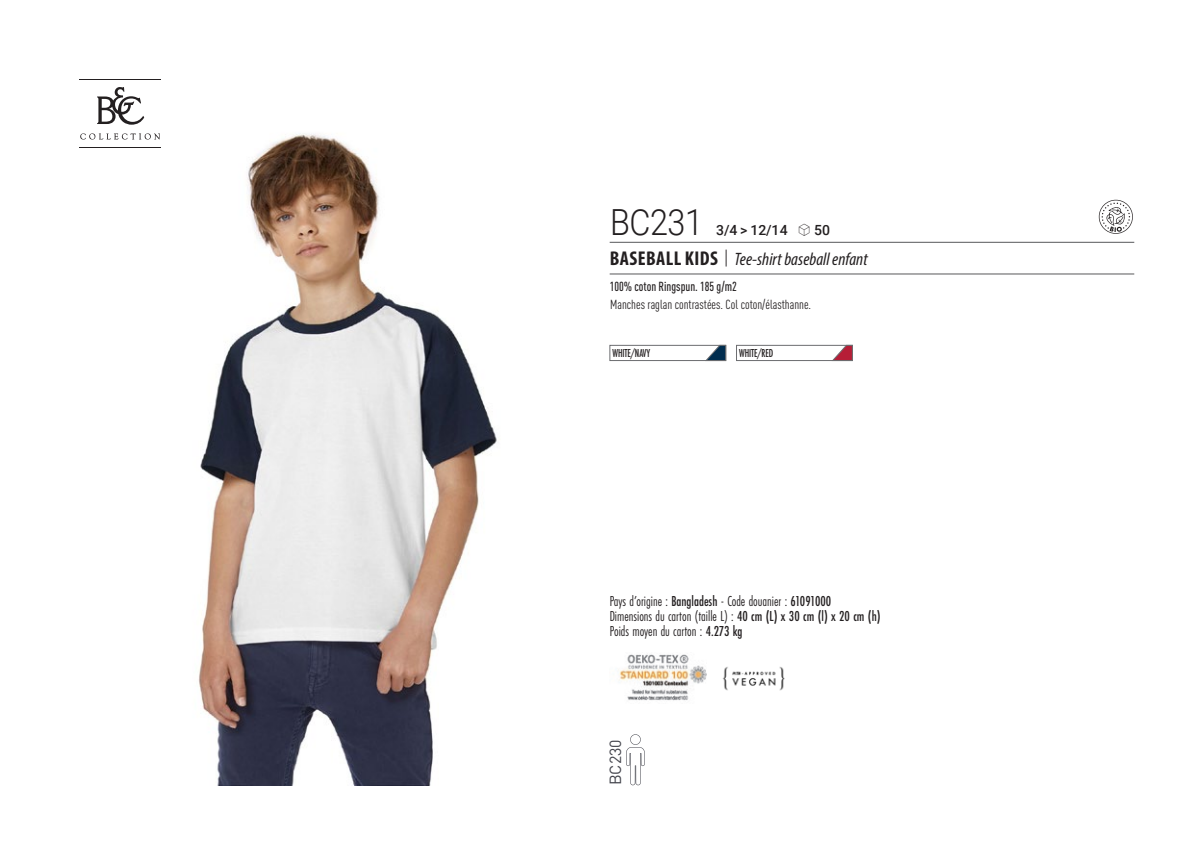
<style>
.page{position:relative;width:1191px;height:842px;background:#fff}
.page>*{position:absolute;margin:0;border:0;box-sizing:border-box;transform-origin:0 0}
.t1{font:300 36px "Roboto";letter-spacing:-.015em;color:#231f20;scale:.9 1}
.t2{font:italic 18px "Myriad Variable Concept";color:#231f20}
.t3{font:16px "DIN Pro";color:#43444c}
.t4{font:15px "Futura PT Cond";color:#231f20;scale:.95 1}
.t5{font:500 14px "Roboto";color:#231f20}
.t6{font:condensed 13px "DIN Pro";color:#231f20}
.grammage_2020{font:500 condensed 13px "DIN Pro";color:#231f20;scale:.95 1}
.Coloris_nuancier{font:500 12px "Futura PT Cond";letter-spacing:-.01em;color:#231f20;scale:.9 1}
.s1{font-family:"Linotype Shapeshifter";font-weight:400;font-size:16px}
.s2{font-family:"Myriad Pro";font-weight:700;font-style:normal;font-stretch:condensed;font-size:20px}
.s3{font-family:"Roboto Condensed";font-weight:300;font-style:normal;font-size:20px}
.s4{font-weight:500}
</style>
<div class="page">
<img style="left:144px;top:117px;width:353px;height:668px">
<hr style="left:79px;top:79px;width:82px;height:1px;background:#231f20">
<hr style="left:79px;top:147px;width:82px;height:1px;background:#231f20">
<svg style="left:80px;top:133px;width:80px;height:7px"></svg>
<svg style="left:97px;top:87px;width:47px;height:38px"></svg>
<div style="left:609px;top:345px;width:117px;height:16px;background:#fff;border:1px solid #6c6d70"></div>
<svg style="left:705px;top:345px;width:21px;height:16px"></svg>
<div style="left:736px;top:345px;width:116px;height:16px;background:#fff;border:1px solid #6c6d70"></div>
<svg style="left:832px;top:345px;width:20px;height:16px"></svg>
<svg style="left:626px;top:734px;width:18px;height:51px"></svg>
<svg style="left:1098px;top:200px;width:34px;height:34px"></svg>
<img style="left:619px;top:654px;width:87px;height:47px">
<img style="left:722px;top:667px;width:63px;height:24px">
<hr style="left:609px;top:242px;width:525px;height:1px;background:#57585a">
<hr style="left:609px;top:274px;width:525px;height:1px;background:#57585a">
<p class="t1" style="left:610px;top:197px;width:105px">BC231</p>
<p class="t5" style="left:716px;top:220px;width:115px">3/4 &gt; 12/14 <span class="s1">S</span> 50</p>
<p class="t2" style="left:610px;top:249px;width:259px"><span class="s2">BASEBALL KIDS</span> <span class="s3">|</span> Tee-shirt baseball enfant</p>
<p class="grammage_2020" style="left:609px;top:277px;width:135px">100% coton Ringspun. 185 g/m2</p>
<p class="t6" style="left:610px;top:295px;width:202px">Manches raglan contrastées. Col coton/élasthanne.</p>
<p class="Coloris_nuancier" style="left:612px;top:346px;width:43px">WHITE/NAVY</p>
<p class="Coloris_nuancier" style="left:739px;top:346px;width:39px">WHITE/RED</p>
<p class="t4" style="left:609px;top:592px;width:235px">Pays d’origine : <span class="s4">Bangladesh</span> - Code douanier : <span class="s4">61091000</span></p>
<p class="t4" style="left:609px;top:607px;width:287px">Dimensions du carton (taille L) : <span class="s4">40 cm (L) x 30 cm (l) x 20 cm (h)</span></p>
<p class="t4" style="left:609px;top:622px;width:141px">Poids moyen du carton : <span class="s4">4.273 kg</span></p>
<p class="t3" style="left:602px;top:785px;width:47px;rotate:-90deg">BC230</p>
</div>
